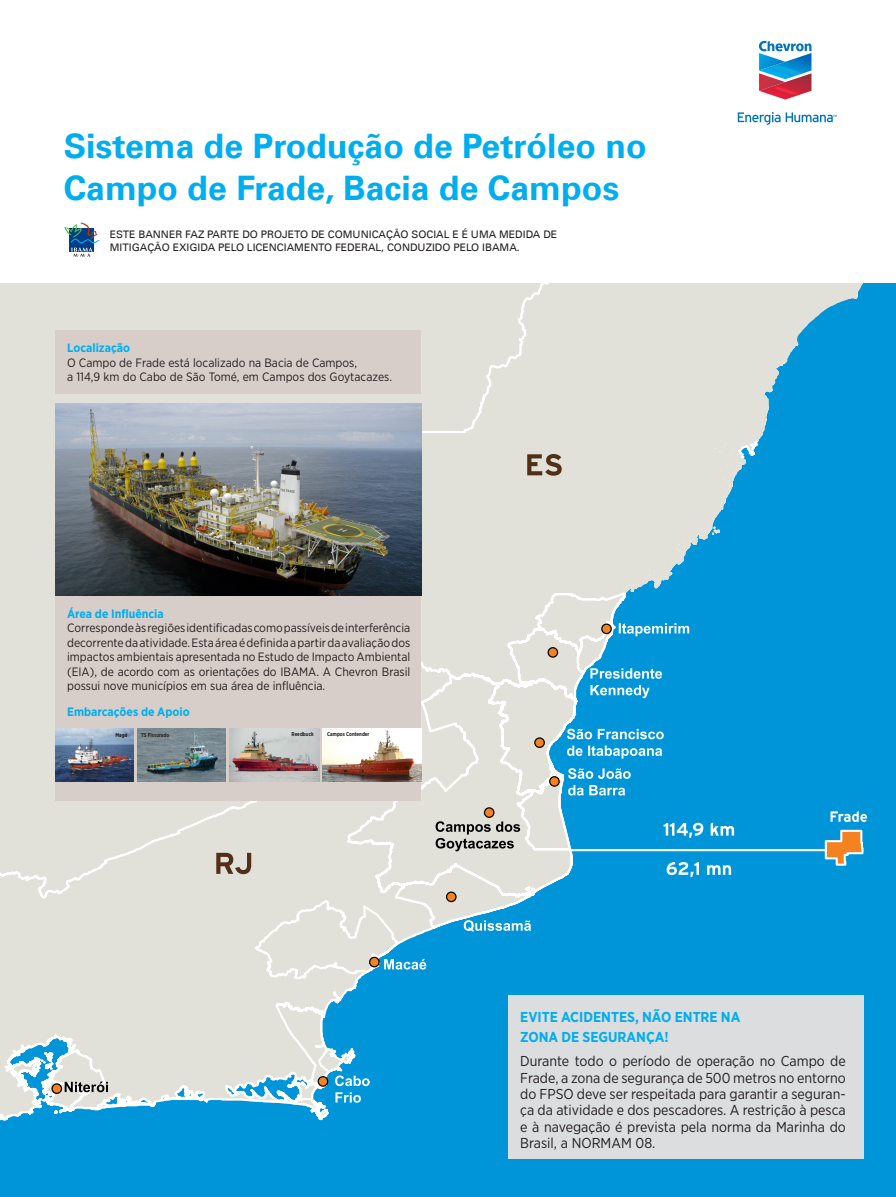
<style>
.page{position:relative;width:896px;height:1197px;background:#fff}
.page>*{position:absolute;margin:0;border:0;box-sizing:border-box;transform-origin:0 0}
.t1{font:700 33.81px/42.2px "Univers LT";color:#00aeef}
.t2{font:14.35px/16.4px "Gotham Narrow";color:#231f20;text-align:justify}
.t3{font:700 14.35px "Gotham Narrow";color:#00aeef}
.t4{font:12.11px/14.5px "Gotham Narrow";color:#231f20;text-align:justify}
.t5{font:700 12.11px "Gotham Narrow";color:#00aeef}
.t6{font:10.39px "Univers LT";color:#231f20}
.t7{font:700 5.56px "Gotham Narrow";color:#231f20;scale:.9 1}
</style>
<div class="page">
<div style="left:0;top:276px;width:896px;height:869px;background:#0095d9"></div>
<hr style="left:504px;top:849px;width:341px;height:2px;background:#fff">
<svg style="left:664px;top:822px;width:70px;height:16px"></svg>
<svg style="left:667px;top:862px;width:64px;height:15px"></svg>
<div style="left:0;top:283px;width:347px;height:283px;background:#e2e1d9"></div>
<div style="left:347px;top:283px;width:314px;height:416px;background:#e2e1d9"></div>
<svg style="left:0;top:566px;width:576px;height:555px;background:#ccd9d9"></svg>
<svg style="left:576px;top:285px;width:85px;height:383px;background:#c5d7d9"></svg>
<svg style="left:40px;top:591px;width:587px;height:523px"></svg>
<svg style="left:824px;top:829px;width:40px;height:37px"></svg>
<svg style="left:0;top:1050px;width:108px;height:70px"></svg>
<svg style="left:464px;top:920px;width:67px;height:11px"></svg>
<svg style="left:567px;top:728px;width:97px;height:11px"></svg>
<svg style="left:542px;top:745px;width:120px;height:50px"></svg>
<svg style="left:275px;top:998px;width:95px;height:121px"></svg>
<svg style="left:384px;top:959px;width:42px;height:10px"></svg>
<svg style="left:590px;top:668px;width:72px;height:10px"></svg>
<svg style="left:590px;top:685px;width:60px;height:13px"></svg>
<svg style="left:436px;top:821px;width:84px;height:30px;background:#a4a39d"></svg>
<svg style="left:216px;top:852px;width:35px;height:22px"></svg>
<svg style="left:527px;top:454px;width:35px;height:21px"></svg>
<svg style="left:830px;top:811px;width:37px;height:11px"></svg>
<svg style="left:548px;top:647px;width:10px;height:10px"></svg>
<div style="left:547px;top:647px;width:11px;height:10px;border:1px solid #000;border-radius:50%"></div>
<svg style="left:535px;top:738px;width:9px;height:9px"></svg>
<div style="left:534px;top:737px;width:11px;height:11px;border:1px solid #000;border-radius:50%"></div>
<div style="left:550px;top:776px;width:9px;height:10px;background:#f58220;border-radius:50%"></div>
<div style="left:549px;top:776px;width:11px;height:10px;border:1px solid #000;border-radius:50%"></div>
<div style="left:484px;top:808px;width:10px;height:9px;background:#f58220;border-radius:50%"></div>
<div style="left:484px;top:807px;width:10px;height:11px;border:1px solid #000;border-radius:50%"></div>
<svg style="left:447px;top:892px;width:9px;height:9px"></svg>
<div style="left:446px;top:891px;width:11px;height:11px;border:1px solid #000;border-radius:50%"></div>
<svg style="left:370px;top:957px;width:9px;height:9px"></svg>
<div style="left:369px;top:956px;width:11px;height:11px;border:1px solid #000;border-radius:50%"></div>
<div style="left:318px;top:1076px;width:10px;height:10px;background:#f58220;border-radius:50%"></div>
<div style="left:318px;top:1076px;width:10px;height:10px;border:1px solid #000;border-radius:50%"></div>
<svg style="left:52px;top:1084px;width:10px;height:9px"></svg>
<div style="left:51px;top:1083px;width:11px;height:11px;border:1px solid #000;border-radius:50%"></div>
<svg style="left:601px;top:283px;width:262px;height:353px"></svg>
<div style="left:0;top:1131px;width:896px;height:66px;background:#0095d9"></div>
<div style="left:0;top:274px;width:896px;height:9px;background:#fff"></div>
<div style="left:56px;top:330px;width:365px;height:64px;background:#d8cec9"></div>
<div style="left:56px;top:595px;width:365px;height:206px;background:#d8cec9"></div>
<img style="left:56px;top:404px;width:365px;height:191px">
<img style="left:323px;top:728px;width:98px;height:53px">
<img style="left:56px;top:728px;width:78px;height:53px">
<img style="left:137px;top:728px;width:89px;height:53px">
<img style="left:230px;top:728px;width:89px;height:53px">
<div style="left:508px;top:995px;width:355px;height:164px;background:#dcdddf"></div>
<svg style="left:738px;top:112px;width:42px;height:13px"></svg>
<svg style="left:786px;top:112px;width:51px;height:10px"></svg>
<svg style="left:759px;top:41px;width:52px;height:59px"></svg>
<svg style="left:64px;top:222px;width:35px;height:35px"></svg>
<p class="t1" style="left:64px;top:125px;width:585px">Sistema de Produção de Petróleo no<br>Campo de Frade, Bacia de Campos</p>
<p class="t6" style="left:110px;top:228px;width:449px">ESTE BANNER FAZ PARTE DO PROJETO DE COMUNICAÇÃO SOCIAL E É UMA MEDIDA DE</p>
<p class="t6" style="left:110px;top:241px;width:411px">MITIGAÇÃO EXIGIDA PELO LICENCIAMENTO FEDERAL, CONDUZIDO PELO IBAMA.</p>
<p class="t5" style="left:67px;top:340px;width:65px">Localização</p>
<p class="t4" style="left:67px;top:355px;width:291px">O Campo de Frade está localizado na Bacia de Campos,</p>
<p class="t4" style="left:67px;top:369px;width:326px">a 114,9 km do Cabo de São Tomé, em Campos dos Goytacazes.</p>
<p class="t5" style="left:67px;top:605px;width:98px">Área de Influência</p>
<p class="t4" style="left:67px;top:620px;width:345px">Corresponde às regiões identificadas como passíveis de interferência decorrente da atividade. Esta área é definida a partir da avaliação dos impactos ambientais apresentada no Estudo de Impacto Ambiental (EIA), de acordo com as orientações do IBAMA. A Chevron Brasil possui nove municípios em sua área de influência.</p>
<p class="t5" style="left:67px;top:703px;width:124px">Embarcações de Apoio</p>
<p class="t7" style="left:115px;top:731px;width:15px">Magé</p>
<p class="t7" style="left:141px;top:731px;width:33px">TS Fissurado</p>
<p class="t7" style="left:292px;top:730px;width:26px">Reedbuck</p>
<p class="t7" style="left:327px;top:730px;width:49px">Campos Contender</p>
<p class="t3" style="left:520px;top:1007px;width:222px">EVITE ACIDENTES, NÃO ENTRE NA</p>
<p class="t3" style="left:520px;top:1028px;width:150px">ZONA DE SEGURANÇA!</p>
<p class="t2" style="left:520px;top:1052px;width:327px">Durante todo o período de operação no Campo de Frade, a zona de segurança de 500 metros no entorno do FPSO deve ser respeitada para garantir a seguran&shy;ça da atividade e dos pescadores. A restrição à pesca e à navegação é prevista pela norma da Marinha do Brasil, a NORMAM 08.</p>
</div>
